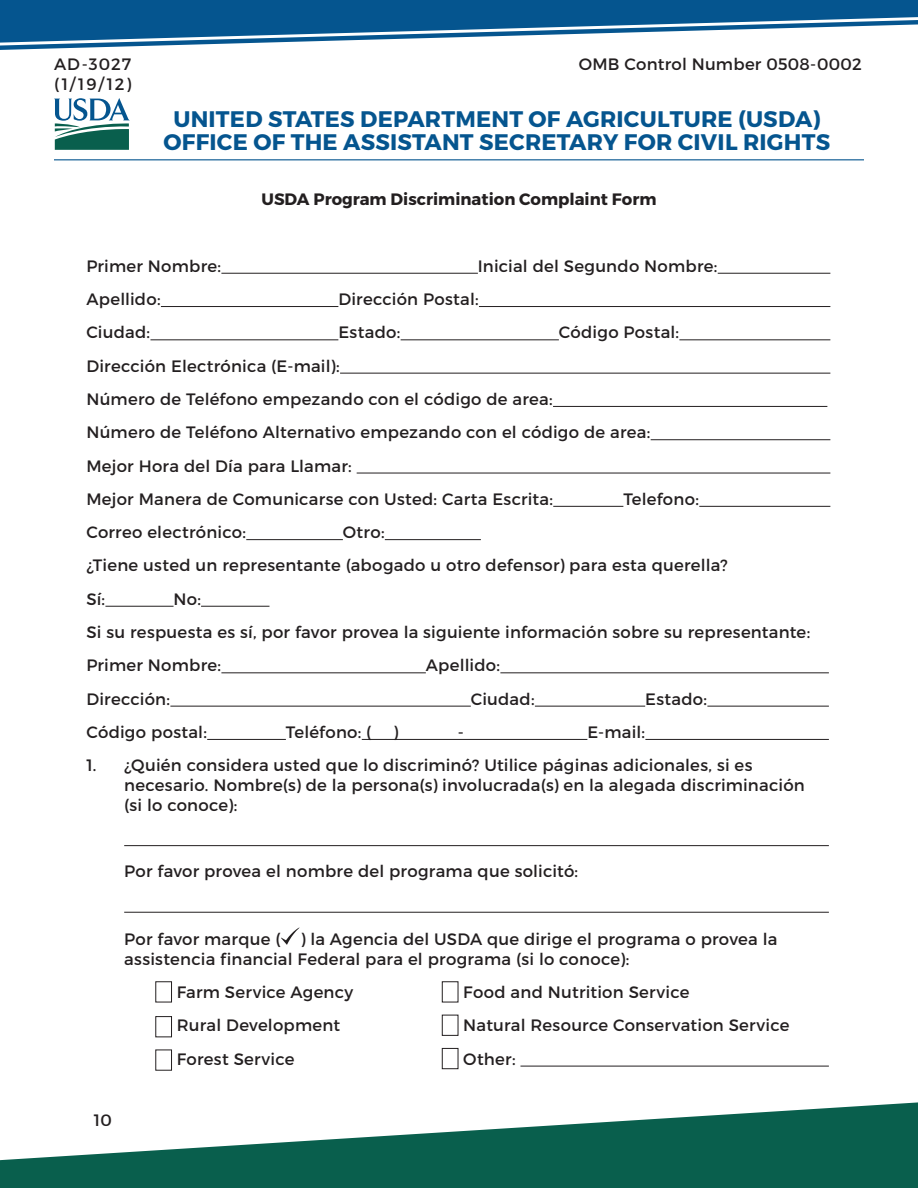
<style>
.page{position:relative;width:918px;height:1188px;background:#fff}
.page>*{position:absolute;margin:0;border:0;box-sizing:border-box;transform-origin:0 0}
.t1{font:700 22.5px/22.5px "Montserrat";letter-spacing:.01em;color:#05558f;text-align:center}
.t2{font:16.5px/19.8px "Montserrat";letter-spacing:.015em;color:#231f20}
.t3{font:700 16.5px "Montserrat";color:#231f20}
.t4{font:16.5px/19.8px "Montserrat";letter-spacing:.07em;color:#231f20}
</style>
<div class="page">
<svg style="left:0;top:46px;width:141px;height:4px"></svg>
<svg style="left:0;top:1102px;width:918px;height:86px;fill:#095f4d"></svg>
<svg style="left:0;top:0;width:918px;height:46px"></svg>
<svg style="left:54px;top:98px;width:76px;height:52px"></svg>
<hr style="left:54px;top:159px;width:810px;height:1px;background:#05558f">
<hr style="left:221px;top:273px;width:257px;height:1px;background:#231f20">
<hr style="left:718px;top:273px;width:112px;height:1px;background:#231f20">
<hr style="left:161px;top:306px;width:177px;height:1px;background:#231f20">
<hr style="left:479px;top:306px;width:351px;height:1px;background:#231f20">
<hr style="left:150px;top:339px;width:188px;height:1px;background:#231f20">
<hr style="left:401px;top:339px;width:158px;height:1px;background:#231f20">
<hr style="left:679px;top:339px;width:151px;height:1px;background:#231f20">
<hr style="left:340px;top:373px;width:490px;height:1px;background:#231f20">
<hr style="left:553px;top:406px;width:274px;height:1px;background:#231f20">
<hr style="left:651px;top:439px;width:179px;height:1px;background:#231f20">
<hr style="left:357px;top:473px;width:473px;height:1px;background:#231f20">
<hr style="left:553px;top:506px;width:70px;height:1px;background:#231f20">
<hr style="left:699px;top:506px;width:131px;height:1px;background:#231f20">
<hr style="left:246px;top:539px;width:97px;height:1px;background:#231f20">
<hr style="left:385px;top:539px;width:96px;height:1px;background:#231f20">
<hr style="left:105px;top:606px;width:69px;height:1px;background:#231f20">
<hr style="left:201px;top:606px;width:69px;height:1px;background:#231f20">
<hr style="left:221px;top:672px;width:205px;height:1px;background:#231f20">
<hr style="left:500px;top:672px;width:329px;height:1px;background:#231f20">
<hr style="left:170px;top:706px;width:301px;height:1px;background:#231f20">
<hr style="left:535px;top:706px;width:110px;height:1px;background:#231f20">
<hr style="left:707px;top:706px;width:122px;height:1px;background:#231f20">
<hr style="left:207px;top:739px;width:79px;height:1px;background:#231f20">
<hr style="left:362px;top:739px;width:225px;height:1px;background:#231f20">
<hr style="left:645px;top:739px;width:184px;height:1px;background:#231f20">
<hr style="left:124px;top:845px;width:705px;height:1px;background:#231f20">
<hr style="left:124px;top:912px;width:705px;height:1px;background:#231f20">
<hr style="left:520px;top:1066px;width:309px;height:1px;background:#231f20">
<svg style="left:281px;top:927px;width:19px;height:18px"></svg>
<div style="left:155px;top:981px;width:17px;height:21px;border:1px solid #231f20"></div>
<div style="left:442px;top:981px;width:16px;height:21px;border:1px solid #231f20"></div>
<div style="left:155px;top:1016px;width:17px;height:21px;border:1px solid #231f20"></div>
<div style="left:442px;top:1015px;width:16px;height:21px;border:1px solid #231f20"></div>
<div style="left:155px;top:1050px;width:17px;height:21px;border:1px solid #231f20"></div>
<div style="left:442px;top:1048px;width:16px;height:21px;border:1px solid #231f20"></div>
<p class="t4" style="left:54px;top:54px;width:79px">AD-3027 (1/19/12)</p>
<p class="t2" style="left:579px;top:54px;width:284px">OMB Control Number 0508-0002</p>
<h1 class="t1" style="left:164px;top:108px;width:668px">UNITED STATES DEPARTMENT OF AGRICULTURE (USDA)<br>OFFICE OF THE ASSISTANT SECRETARY FOR CIVIL RIGHTS</h1>
<p class="t3" style="left:261px;top:189px;width:397px">USDA Program Discrimination Complaint Form</p>
<p class="t2" style="left:86px;top:256px;width:136px">Primer Nombre:</p>
<p class="t2" style="left:478px;top:256px;width:241px">Inicial del Segundo Nombre:</p>
<p class="t2" style="left:86px;top:289px;width:76px">Apellido:</p>
<p class="t2" style="left:338px;top:289px;width:142px">Dirección Postal:</p>
<p class="t2" style="left:86px;top:323px;width:65px">Ciudad:</p>
<p class="t2" style="left:338px;top:323px;width:63px">Estado:</p>
<p class="t2" style="left:559px;top:323px;width:122px">Código Postal:</p>
<p class="t2" style="left:86px;top:356px;width:255px">Dirección Electrónica (E-mail):</p>
<p class="t2" style="left:86px;top:389px;width:468px">Número de Teléfono empezando con el código de area:</p>
<p class="t2" style="left:86px;top:422px;width:565px">Número de Teléfono Alternativo empezando con el código de area:</p>
<p class="t2" style="left:86px;top:456px;width:267px">Mejor Hora del Día para Llamar:</p>
<p class="t2" style="left:86px;top:489px;width:468px">Mejor Manera de Comunicarse con Usted: Carta Escrita:</p>
<p class="t2" style="left:623px;top:489px;width:77px">Telefono:</p>
<p class="t2" style="left:86px;top:522px;width:161px">Correo electrónico:</p>
<p class="t2" style="left:343px;top:522px;width:43px">Otro:</p>
<p class="t2" style="left:86px;top:556px;width:643px">¿Tiene usted un representante (abogado u otro defensor) para esta querella?</p>
<p class="t2" style="left:86px;top:589px;width:20px">Sí:</p>
<p class="t2" style="left:174px;top:589px;width:29px">No:</p>
<p class="t2" style="left:86px;top:622px;width:725px">Si su respuesta es sí, por favor provea la siguiente información sobre su representante:</p>
<p class="t2" style="left:86px;top:656px;width:136px">Primer Nombre:</p>
<p class="t2" style="left:426px;top:656px;width:76px">Apellido:</p>
<p class="t2" style="left:86px;top:689px;width:85px">Dirección:</p>
<p class="t2" style="left:471px;top:689px;width:65px">Ciudad:</p>
<p class="t2" style="left:645px;top:689px;width:63px">Estado:</p>
<p class="t2" style="left:86px;top:722px;width:122px">Código postal:</p>
<p class="t2" style="left:286px;top:722px;width:87px">Teléfono: (</p>
<p class="t2" style="left:393px;top:722px;width:7px">)</p>
<p class="t2" style="left:458px;top:722px;width:8px">-</p>
<p class="t2" style="left:587px;top:722px;width:59px">E-mail:</p>
<p class="t2" style="left:124px;top:755px;width:682px;text-indent:-38px">1. ¿Quién considera usted que lo discriminó? Utilice páginas adicionales, si es necesario. Nombre(s) de la persona(s) involucrada(s) en la alegada discriminación (si lo conoce):</p>
<p class="t2" style="left:124px;top:862px;width:455px">Por favor provea el nombre del programa que solicitó:</p>
<p class="t2" style="left:124px;top:929px;width:655px">Por favor marque ( ) la Agencia del USDA que dirige el programa o provea la assistencia financial Federal para el programa (si lo conoce):</p>
<p class="t2" style="left:177px;top:982px;width:178px">Farm Service Agency</p>
<p class="t2" style="left:463px;top:982px;width:228px">Food and Nutrition Service</p>
<p class="t2" style="left:177px;top:1015px;width:165px">Rural Development</p>
<p class="t2" style="left:463px;top:1015px;width:328px">Natural Resource Conservation Service</p>
<p class="t2" style="left:177px;top:1049px;width:119px">Forest Service</p>
<p class="t2" style="left:463px;top:1049px;width:54px">Other:</p>
<p class="t2" style="left:94px;top:1111px;width:19px">10</p>
</div>
